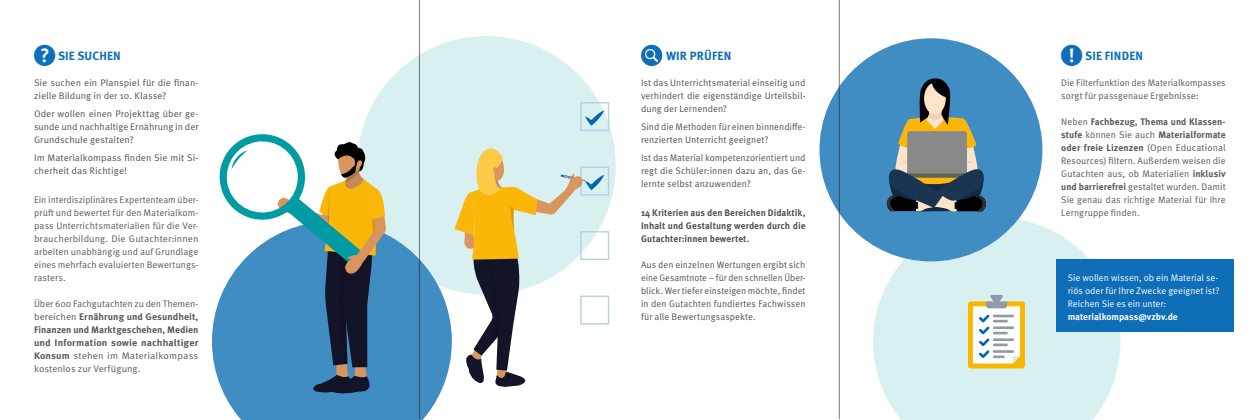
<style>
.page{position:relative;width:1259px;height:420px;background:#fff}
.page>*{position:absolute;margin:0;border:0;box-sizing:border-box;transform-origin:0 0}
.t1{font:700 12px "Meta Pro";letter-spacing:.01em;color:#0f6eb8}
.t2{font:9.5px/13px "Meta Pro Norm";color:#4f5252;text-align:justify}
.t3{font:9.5px/13px "Meta Pro Norm";color:#57585a;text-align:justify}
.t4{font:700 9.5px/13px "Meta Pro";letter-spacing:.01em;color:#57585a;text-align:justify}
.t5{font:700 9.5px/13px "Meta Pro";letter-spacing:.005em;color:#4f5252;text-align:justify}
.t6{font:9.5px/13px "Meta Pro Norm";letter-spacing:-.005em;color:#fff;text-align:justify}
.t7{font:9.5px/13px "Meta Pro Norm";color:#57585a;scale:1.06 1}
.t8{font:700 9.5px "Meta Pro";letter-spacing:-.005em;color:#fff}
.s1{font-family:"Meta Pro Norm";font-weight:400}
.s2{font-family:"Meta Pro";font-weight:700}
</style>
<div class="page">
<svg style="left:873px;top:217px;width:247px;height:203px;background:#ddf1f2"></svg>
<div style="left:357px;top:36px;width:259px;height:258px;background:#d9f0f1;border-radius:50%"></div>
<svg style="left:212px;top:221px;width:240px;height:199px;fill:#408dc4"></svg>
<svg style="left:641px;top:45px;width:21px;height:21px"></svg>
<div style="left:580px;top:102px;width:29px;height:29px;border:1px solid #b3d1e8"></div>
<div style="left:580px;top:166px;width:29px;height:29px;border:1px solid #b3d1e8"></div>
<div style="left:580px;top:231px;width:29px;height:29px;border:1px solid #b3d1e8"></div>
<div style="left:580px;top:295px;width:29px;height:29px;border:1px solid #b3d1e8"></div>
<svg style="left:585px;top:110px;width:19px;height:16px"></svg>
<svg style="left:454px;top:148px;width:150px;height:239px"></svg>
<div style="left:819px;top:38px;width:223px;height:223px;background:#408dc4;border-radius:50%"></div>
<svg style="left:219px;top:134px;width:167px;height:260px"></svg>
<hr style="left:419px;top:0;width:1px;height:419px;background:#231f20">
<hr style="left:839px;top:0;width:1px;height:419px;background:#231f20">
<div style="left:1056px;top:259px;width:178px;height:72px;background:#0f6eb8"></div>
<svg style="left:887px;top:78px;width:99px;height:134px"></svg>
<div style="left:968px;top:301px;width:57px;height:67px;background:#fab700;border-radius:3px"></div>
<svg style="left:973px;top:295px;width:47px;height:68px;background:#dce2de"></svg>
<p class="t1" style="left:58px;top:46px;width:64px">SIE SUCHEN</p>
<p class="t2" style="left:34px;top:76px;width:166px">Sie suchen ein Planspiel für die finan&shy;zielle Bildung in der 10. Klasse?</p>
<p class="t2" style="left:34px;top:107px;width:166px">Oder wollen einen Projekttag über ge&shy;sunde und nachhaltige Ernährung in der Grundschule gestalten?</p>
<p class="t2" style="left:34px;top:151px;width:166px">Im Materialkompass finden Sie mit Si&shy;cherheit das Richtige!</p>
<p class="t3" style="left:34px;top:193px;width:166px">Ein interdisziplinäres Expertenteam über&shy;prüft und bewertet für den Materialkom&shy;pass Unterrichtsmaterialien für die Ver&shy;braucherbildung. Die Gutachter:innen arbeiten unabhängig und auf Grundlage eines mehrfach evaluierten Bewertungs&shy;rasters.</p>
<p class="t3" style="left:34px;top:297px;width:166px">Über 600 Fachgutachten zu den Themen-</p>
<p class="t4" style="left:34px;top:310px;width:166px"><span class="s1">bereichen</span> Ernährung und Gesundheit, Finanzen und Marktgeschehen, Medien und Information sowie nachhaltiger</p>
<p class="t7" style="left:34px;top:349px;width:157px"><span class="s2">Konsum</span> stehen im Materialkompass kostenlos zur Verfügung.</p>
<p class="t1" style="left:666px;top:46px;width:67px">WIR PRÜFEN</p>
<p class="t2" style="left:641px;top:76px;width:166px">Ist das Unterrichtsmaterial einseitig und verhindert die eigenständige Urteilsbil&shy;dung der Lernenden?</p>
<p class="t2" style="left:641px;top:120px;width:166px">Sind die Methoden für einen binnendiffe&shy;renzierten Unterricht geeignet?</p>
<p class="t2" style="left:641px;top:151px;width:166px">Ist das Material kompetenzorientiert und regt die Schüler:innen dazu an, das Ge&shy;lernte selbst anzuwenden?</p>
<p class="t5" style="left:641px;top:206px;width:166px">14 Kriterien aus den Bereichen Didaktik, Inhalt und Gestaltung werden durch die Gutachter:innen bewertet.</p>
<p class="t2" style="left:641px;top:258px;width:166px">Aus den einzelnen Wertungen ergibt sich eine Gesamtnote – für den schnellen Über&shy;blick. Wer tiefer einsteigen möchte, findet in den Gutachten fundiertes Fachwissen für alle Bewertungsaspekte.</p>
<p class="t1" style="left:1085px;top:46px;width:59px">SIE FINDEN</p>
<p class="t3" style="left:1061px;top:76px;width:166px">Die Filterfunktion des Materialkompasses sorgt für passgenaue Ergebnisse:</p>
<p class="t4" style="left:1061px;top:115px;width:166px"><span class="s1">Neben</span> Fachbezug, Thema und Klassen&shy;stufe <span class="s1">können Sie auch</span> Materialformate oder freie Lizenzen <span class="s1">(Open Educational</span></p>
<p class="t3" style="left:1061px;top:154px;width:166px">Resources) filtern. Außerdem weisen die Gutachten aus, ob Materialien <span class="s2">inklusiv und barrierefrei</span> gestaltet wurden. Damit Sie genau das richtige Material für Ihre Lerngruppe finden.</p>
<p class="t6" style="left:1067px;top:271px;width:153px">Sie wollen wissen, ob ein Material se&shy;riös oder für Ihre Zwecke geeignet ist?<br>Reichen Sie es ein unter:</p>
<p class="t8" style="left:1067px;top:309px;width:112px">materialkompass@vzbv.de</p>
</div>
